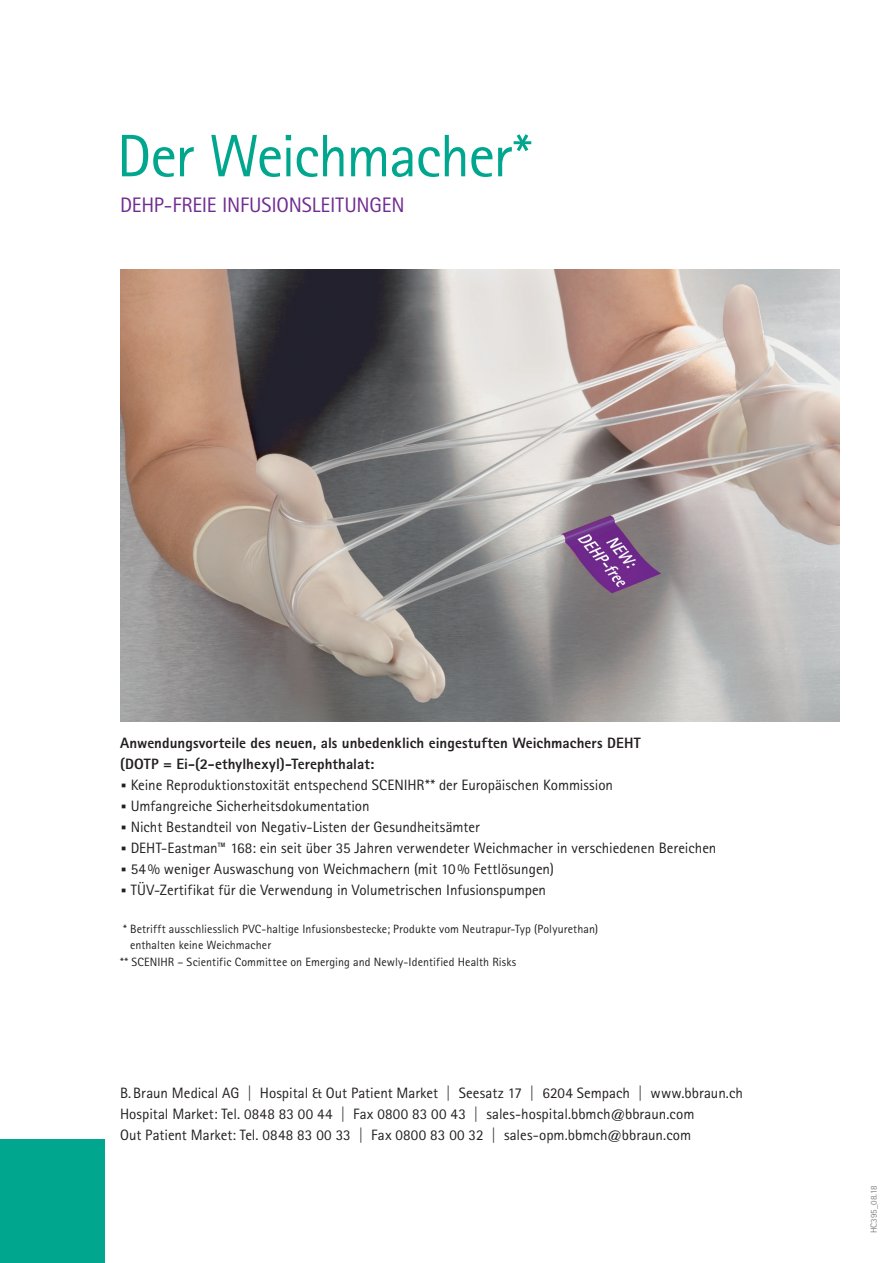
<style>
.page{position:relative;width:893px;height:1263px;background:#fff}
.page>*{position:absolute;margin:0;border:0;box-sizing:border-box;transform-origin:0 0}
.t1{font:60px "Rotis Sans Serif Pro";letter-spacing:-.025em;color:#00a78e}
.t2{font:21px "Rotis Sans Serif Pro";letter-spacing:-.01em;color:#702b91}
.t3{font:15px/21px "Rotis Sans Serif Pro";color:#231f20}
.t4{font:12px "Rotis Sans Serif Pro";letter-spacing:.01em;color:#231f20}
.t5{font:9px "Rotis Sans Serif Pro";color:#808285}
.s1{font-weight:800}
.s2{font-weight:800;font-size:30px}
</style>
<div class="page">
<div style="left:0;top:1140px;width:104px;height:123px;background:#00a78e"></div>
<img style="left:120px;top:269px;width:720px;height:453px">
<h1 class="t1" style="left:117px;top:121px;width:417px">Der Weichmacher*</h1>
<h2 class="t2" style="left:120px;top:192px;width:286px">DEHP-FREIE INFUSIONSLEITUNGEN</h2>
<p class="t3" style="left:120px;top:733px;width:598px"><span class="s1">Anwendungsvorteile des neuen, als unbedenklich eingestuften Weichmachers DEHT<br>(DOTP = Ei-(2-ethylhexyl)-Terephthalat:<br></span><span class="s2">·</span> Keine Reproduktionstoxität entspechend SCENIHR** der Europäischen Kommission<br><span class="s2">·</span> Umfangreiche Sicherheitsdokumentation<br><span class="s2">·</span> Nicht Bestandteil von Negativ-Listen der Gesundheitsämter<br><span class="s2">·</span> DEHT-Eastman™ 168: ein seit über 35 Jahren verwendeter Weichmacher in verschiedenen Bereichen <span class="s2">·</span> 54% weniger Auswaschung von Weichmachern (mit 10% Fettlösungen)<br><span class="s2">·</span> TÜV-Zertifikat für die Verwendung in Volumetrischen Infusionspumpen</p>
<p class="t4" style="left:123px;top:921px;width:477px">* Betrifft ausschliesslich PVC-haltige Infusionsbestecke; Produkte vom Neutrapur-Typ (Polyurethan)</p>
<p class="t4" style="left:130px;top:938px;width:143px">enthalten keine Weichmacher</p>
<p class="t4" style="left:120px;top:954px;width:398px">** SCENIHR – Scientific Committee on Emerging and Newly-Identified Health Risks</p>
<p class="t3" style="left:120px;top:1082px;width:624px">B.Braun Medical AG | Hospital &amp; Out Patient Market | Seesatz 17 | 6204 Sempach | www.bbraun.ch<br>Hospital Market: Tel. 0848 83 00 44 | Fax 0800 83 00 43 | sales-hospital.bbmch@bbraun.com<br>Out Patient Market: Tel. 0848 83 00 33 | Fax 0800 83 00 32 | sales-opm.bbmch@bbraun.com</p>
<p class="t5" style="left:868px;top:1233px;width:50px;rotate:-90deg">HC395_08.18</p>
</div>
